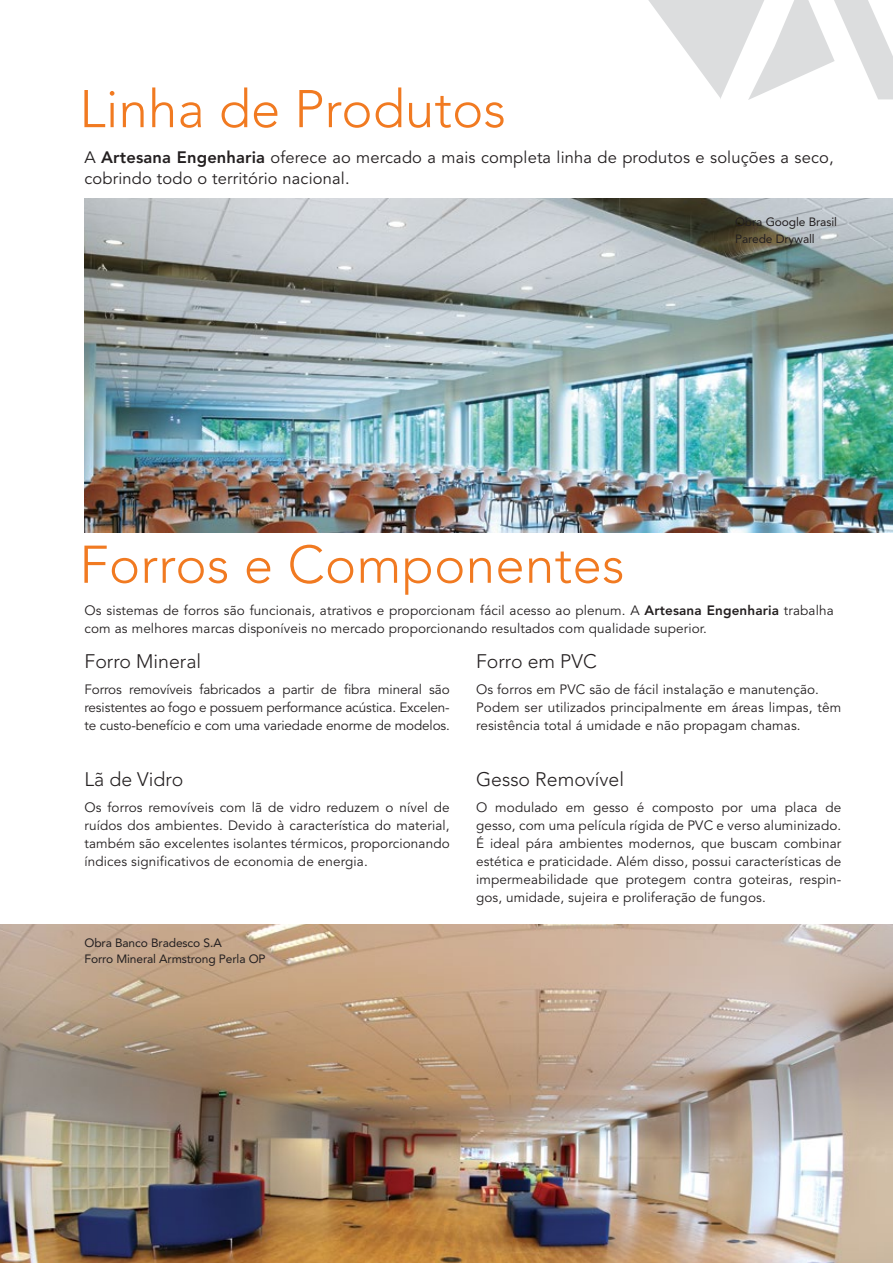
<style>
.page{position:relative;width:893px;height:1263px;background:#fff}
.page>*{position:absolute;margin:0;border:0;box-sizing:border-box;transform-origin:0 0}
.t1{font:300 52.5px "Avenir";letter-spacing:.01em;color:#f17a21}
.t2{font:300 19.5px "Avenir";color:#231f20}
.t3{font:16.5px/21px "Avenir";letter-spacing:.01em;color:#231f20}
.t4{font:13.5px/18px "Avenir";letter-spacing:.01em;color:#231f20;text-align:justify}
.t5{font:12px/16.5px "Avenir";letter-spacing:-.01em;color:#231f20}
.s1{font-weight:800}
</style>
<div class="page">
<img style="left:84px;top:198px;width:809px;height:334px">
<svg style="left:648px;top:0;width:245px;height:100px"></svg>
<img style="left:0;top:924px;width:893px;height:339px">
<h1 class="t1" style="left:79px;top:78px;width:428px">Linha de Produtos</h1>
<p class="t3" style="left:84px;top:148px;width:751px">A <span class="s1">Artesana Engenharia</span> oferece ao mercado a mais completa linha de produtos e soluções a seco, cobrindo todo o território nacional.</p>
<p class="t5" style="left:735px;top:214px;width:103px">Obra Google Brasil<br>Parede Drywall</p>
<h1 class="t1" style="left:79px;top:534px;width:547px">Forros e Componentes</h1>
<p class="t4" style="left:84px;top:601px;width:751px">Os sistemas de forros são funcionais, atrativos e proporcionam fácil acesso ao plenum. A <span class="s1">Artesana Engenharia</span> trabalha com as melhores marcas disponíveis no mercado proporcionando resultados com qualidade superior.</p>
<h2 class="t2" style="left:84px;top:649px;width:118px">Forro Mineral</h2>
<h2 class="t2" style="left:476px;top:649px;width:122px">Forro em PVC</h2>
<p class="t4" style="left:84px;top:680px;width:367px">Forros removíveis fabricados a partir de fibra mineral são resistentes ao fogo e possuem performance acústica. Excelen&shy;te custo-benefício e com uma variedade enorme de modelos.</p>
<p class="t4" style="left:476px;top:680px;width:367px;text-align:left">Os forros em PVC são de fácil instalação e manutenção.<br>Podem ser utilizados principalmente em áreas limpas, têm resistência total á umidade e não propagam chamas.</p>
<h2 class="t2" style="left:84px;top:767px;width:100px">Lã de Vidro</h2>
<p class="t4" style="left:84px;top:798px;width:367px">Os forros removíveis com lã de vidro reduzem o nível de ruídos dos ambientes. Devido à característica do material, também são excelentes isolantes térmicos, proporcionando índices significativos de economia de energia.</p>
<p class="t5" style="left:84px;top:934px;width:183px">Obra Banco Bradesco S.A<br>Forro Mineral Armstrong Perla OP</p>
<h2 class="t2" style="left:476px;top:767px;width:150px">Gesso Removível</h2>
<p class="t4" style="left:476px;top:798px;width:367px">O modulado em gesso é composto por uma placa de gesso, com uma película rígida de PVC e verso aluminizado.<br>É ideal pára ambientes modernos, que buscam combinar estética e praticidade. Além disso, possui características de impermeabilidade que protegem contra goteiras, respin&shy;gos, umidade, sujeira e proliferação de fungos.</p>
</div>
